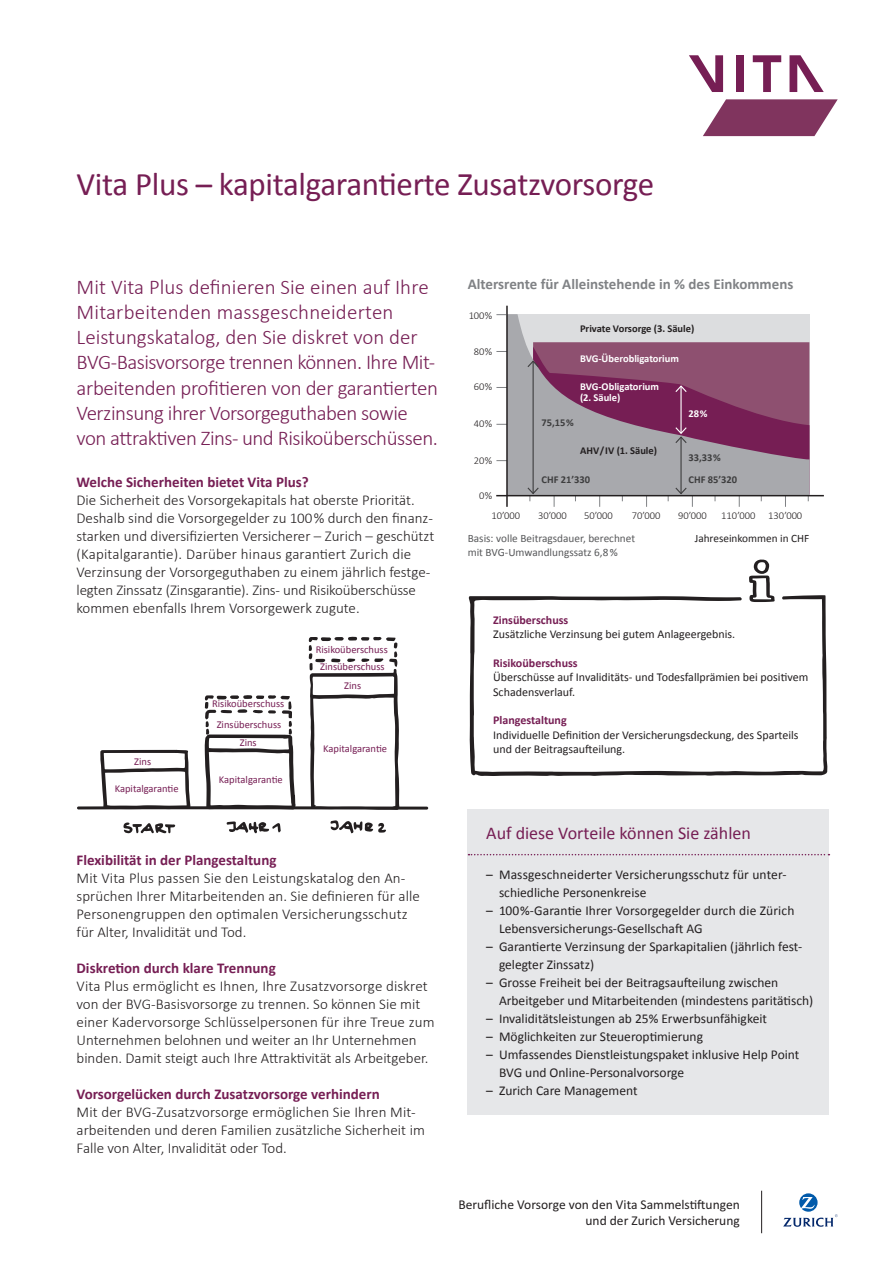
<style>
.page{position:relative;width:893px;height:1263px;background:#fff}
.page>*{position:absolute;margin:0;border:0;box-sizing:border-box;transform-origin:0 0}
.t1{font:33px "Calibri";letter-spacing:-.01em;color:#761e54}
.t2{font:300 21px/25.2px "Calibri";letter-spacing:-.015em;color:#761e54}
.t3{font:18px "Calibri";color:#761e54}
.t4{font:300 15px/18px "Calibri";color:#231f20}
.t5{font:700 15px "Calibri";color:#761e54}
.t6{font:700 15px "Calibri";color:#808285}
.t7{font:13.5px/18px "Calibri";color:#231f20}
.t8{font:12px/14.4px "Calibri";color:#231f20}
.t9{font:700 12px "Calibri";color:#761e54}
.t10{font:11.25px/13.5px "Calibri";color:#57585a}
.t11{font:11.25px "Calibri";color:#231f20}
.t12{font:10.5px "Calibri";color:#761e54}
.t13{font:300 10.5px "Calibri";color:#231f20}
.t14{font:700 10.5px/11.4px "Calibri";color:#fff}
.t15{font:700 10.5px "Calibri";color:#231f20}
.t16{font:700 10.5px "Calibri";color:#3e3e3f}
</style>
<div class="page">
<svg style="left:789px;top:55px;width:35px;height:37px"></svg>
<div style="left:736px;top:55px;width:8px;height:37px;background:#761e54"></div>
<svg style="left:753px;top:55px;width:28px;height:37px"></svg>
<svg style="left:689px;top:55px;width:34px;height:37px"></svg>
<svg style="left:703px;top:99px;width:135px;height:37px"></svg>
<div style="left:468px;top:809px;width:361px;height:306px;background:#e6e7e9"></div>
<svg style="left:468px;top:854px;width:361px;height:1px"></svg>
<svg style="left:783px;top:1193px;width:55px;height:34px"></svg>
<hr style="left:761px;top:1191px;width:1px;height:42px;background:#231f20">
<svg style="left:331px;top:820px;width:55px;height:13px"></svg>
<svg style="left:227px;top:821px;width:54px;height:12px"></svg>
<svg style="left:123px;top:822px;width:52px;height:11px"></svg>
<svg style="left:749px;top:559px;width:21px;height:36px"></svg>
<svg style="left:469px;top:595px;width:358px;height:181px"></svg>
<svg style="left:77px;top:637px;width:351px;height:173px"></svg>
<div style="left:508px;top:314px;width:301px;height:28px;background:#dcdddf"></div>
<svg style="left:496px;top:342px;width:313px;height:165px;background:#9e7c91"></svg>
<hr style="left:506px;top:306px;width:2px;height:201px;background:#231f20">
<hr style="left:496px;top:495px;width:328px;height:1px;background:#231f20">
<h1 class="t1" style="left:77px;top:163px;width:579px">Vita Plus – kapitalgarantierte Zusatzvorsorge</h1>
<p class="t2" style="left:77px;top:273px;width:363px">Mit Vita Plus definieren Sie einen auf Ihre Mitarbeitenden massgeschneiderten Leistungskatalog, den Sie diskret von der BVG-Basisvorsorge trennen können. Ihre Mit&shy;arbeitenden profitieren von der garantierten Verzinsung ihrer Vorsorgeguthaben sowie von attraktiven Zins- und Risikoüberschüssen.</p>
<p class="t5" style="left:77px;top:473px;width:234px">Welche Sicherheiten bietet Vita Plus?</p>
<p class="t4" style="left:77px;top:491px;width:359px">Die Sicherheit des Vorsorgekapitals hat oberste Priorität.<br>Deshalb sind die Vorsorgegelder zu 100 % durch den finanz&shy;starken und diversifizierten Versicherer – Zurich – geschützt (Kapitalgarantie). Darüber hinaus garantiert Zurich die Verzinsung der Vorsorgeguthaben zu einem jährlich festge&shy;legten Zinssatz (Zinsgarantie). Zins- und Risikoüberschüsse kommen ebenfalls Ihrem Vorsorgewerk zugute.</p>
<p class="t12" style="left:316px;top:643px;width:74px">Risikoüberschuss</p>
<p class="t12" style="left:320px;top:660px;width:66px">Zinsüberschuss</p>
<p class="t12" style="left:134px;top:755px;width:18px">Zins</p>
<p class="t12" style="left:115px;top:782px;width:65px">Kapitalgarantie</p>
<p class="t12" style="left:212px;top:697px;width:74px">Risikoüberschuss</p>
<p class="t12" style="left:217px;top:718px;width:66px">Zinsüberschuss</p>
<p class="t12" style="left:240px;top:736px;width:18px">Zins</p>
<p class="t12" style="left:219px;top:772px;width:65px">Kapitalgarantie</p>
<p class="t12" style="left:344px;top:679px;width:18px">Zins</p>
<p class="t12" style="left:323px;top:742px;width:65px">Kapitalgarantie</p>
<p class="t5" style="left:77px;top:851px;width:201px">Flexibilität in der Plangestaltung</p>
<p class="t4" style="left:77px;top:869px;width:345px">Mit Vita Plus passen Sie den Leistungskatalog den An&shy;sprüchen Ihrer Mitarbeitenden an. Sie definieren für alle Personengruppen den optimalen Versicherungsschutz für Alter, Invalidität und Tod.</p>
<p class="t5" style="left:77px;top:959px;width:201px">Diskretion durch klare Trennung</p>
<p class="t4" style="left:77px;top:977px;width:359px">Vita Plus ermöglicht es Ihnen, Ihre Zusatzvorsorge diskret von der BVG-Basisvorsorge zu trennen. So können Sie mit einer Kadervorsorge Schlüsselpersonen für ihre Treue zum Unternehmen belohnen und weiter an Ihr Unternehmen binden. Damit steigt auch Ihre Attraktivität als Arbeitgeber.</p>
<p class="t5" style="left:77px;top:1085px;width:305px">Vorsorgelücken durch Zusatzvorsorge verhindern</p>
<p class="t4" style="left:77px;top:1103px;width:350px">Mit der BVG-Zusatzvorsorge ermöglichen Sie Ihren Mit&shy;arbeitenden und deren Familien zusätzliche Sicherheit im<br>Falle von Alter, Invalidität oder Tod.</p>
<p class="t6" style="left:468px;top:275px;width:327px">Altersrente für Alleinstehende in % des Einkommens</p>
<p class="t13" style="left:469px;top:309px;width:25px">100%</p>
<p class="t13" style="left:474px;top:345px;width:20px">80%</p>
<p class="t13" style="left:474px;top:380px;width:20px">60%</p>
<p class="t13" style="left:474px;top:417px;width:20px">40%</p>
<p class="t13" style="left:474px;top:454px;width:20px">20%</p>
<p class="t13" style="left:479px;top:489px;width:15px">0%</p>
<p class="t15" style="left:580px;top:321px;width:116px">Private Vorsorge (3. Säule)</p>
<p class="t14" style="left:580px;top:353px;width:101px">BVG-Überobligatorium</p>
<p class="t14" style="left:580px;top:381px;width:81px">BVG-Obligatorium (2. Säule)</p>
<p class="t16" style="left:541px;top:416px;width:34px">75,15 %</p>
<p class="t15" style="left:580px;top:444px;width:79px">AHV / IV (1. Säule)</p>
<p class="t14" style="left:688px;top:408px;width:20px">28 %</p>
<p class="t16" style="left:688px;top:451px;width:34px">33,33 %</p>
<p class="t16" style="left:541px;top:473px;width:50px">CHF 21’330</p>
<p class="t16" style="left:688px;top:473px;width:50px">CHF 85’320</p>
<p class="t13" style="left:491px;top:508px;width:30px">10’000</p>
<p class="t13" style="left:538px;top:508px;width:30px">30’000</p>
<p class="t13" style="left:584px;top:508px;width:30px">50’000</p>
<p class="t13" style="left:632px;top:508px;width:30px">70’000</p>
<p class="t13" style="left:678px;top:508px;width:30px">90’000</p>
<p class="t13" style="left:721px;top:508px;width:83px">110’000 130’000</p>
<p class="t10" style="left:468px;top:532px;width:169px">Basis: volle Beitragsdauer, berechnet mit BVG-Umwandlungssatz 6,8 %</p>
<p class="t11" style="left:695px;top:531px;width:116px">Jahreseinkommen in CHF</p>
<p class="t9" style="left:493px;top:612px;width:77px">Zinsüberschuss</p>
<p class="t8" style="left:493px;top:627px;width:244px">Zusätzliche Verzinsung bei gutem Anlageergebnis.</p>
<p class="t9" style="left:493px;top:655px;width:86px">Risikoüberschuss</p>
<p class="t8" style="left:493px;top:670px;width:317px">Überschüsse auf Invaliditäts- und Todesfallprämien bei positivem<br>Schadensverlauf.</p>
<p class="t9" style="left:493px;top:713px;width:75px">Plangestaltung</p>
<p class="t8" style="left:493px;top:728px;width:307px">Individuelle Definition der Versicherungsdeckung, des Sparteils und der Beitragsaufteilung.</p>
<p class="t3" style="left:486px;top:821px;width:266px">Auf diese Vorteile können Sie zählen</p>
<p class="t7" style="left:499px;top:865px;width:289px;text-indent:-13px">– Massgeschneiderter Versicherungsschutz für unter&shy;schiedliche Personenkreise</p>
<p class="t7" style="left:499px;top:901px;width:297px;text-indent:-13px">– 100 %-Garantie Ihrer Vorsorgegelder durch die Zürich<br>Lebensversicherungs-Gesellschaft AG</p>
<p class="t7" style="left:499px;top:937px;width:305px;text-indent:-13px">– Garantierte Verzinsung der Sparkapitalien (jährlich fest&shy;gelegter Zinssatz)</p>
<p class="t7" style="left:499px;top:973px;width:316px;text-indent:-13px">– Grosse Freiheit bei der Beitragsaufteilung zwischen<br>Arbeitgeber und Mitarbeitenden (mindestens paritätisch)</p>
<p class="t7" style="left:486px;top:1009px;width:282px">– Invaliditätsleistungen ab 25 % Erwerbsunfähigkeit</p>
<p class="t7" style="left:486px;top:1027px;width:218px">– Möglichkeiten zur Steueroptimierung</p>
<p class="t7" style="left:499px;top:1045px;width:302px;text-indent:-13px">– Umfassendes Dienstleistungspaket inklusive Help Point<br>BVG und Online-Personalvorsorge</p>
<p class="t7" style="left:486px;top:1081px;width:153px">– Zurich Care Management</p>
<p class="t7" style="left:458px;top:1196px;width:283px;line-height:16.2px;text-align:right">Berufliche Vorsorge von den Vita Sammels ungen und der Zurich Versicherung</p>
</div>
